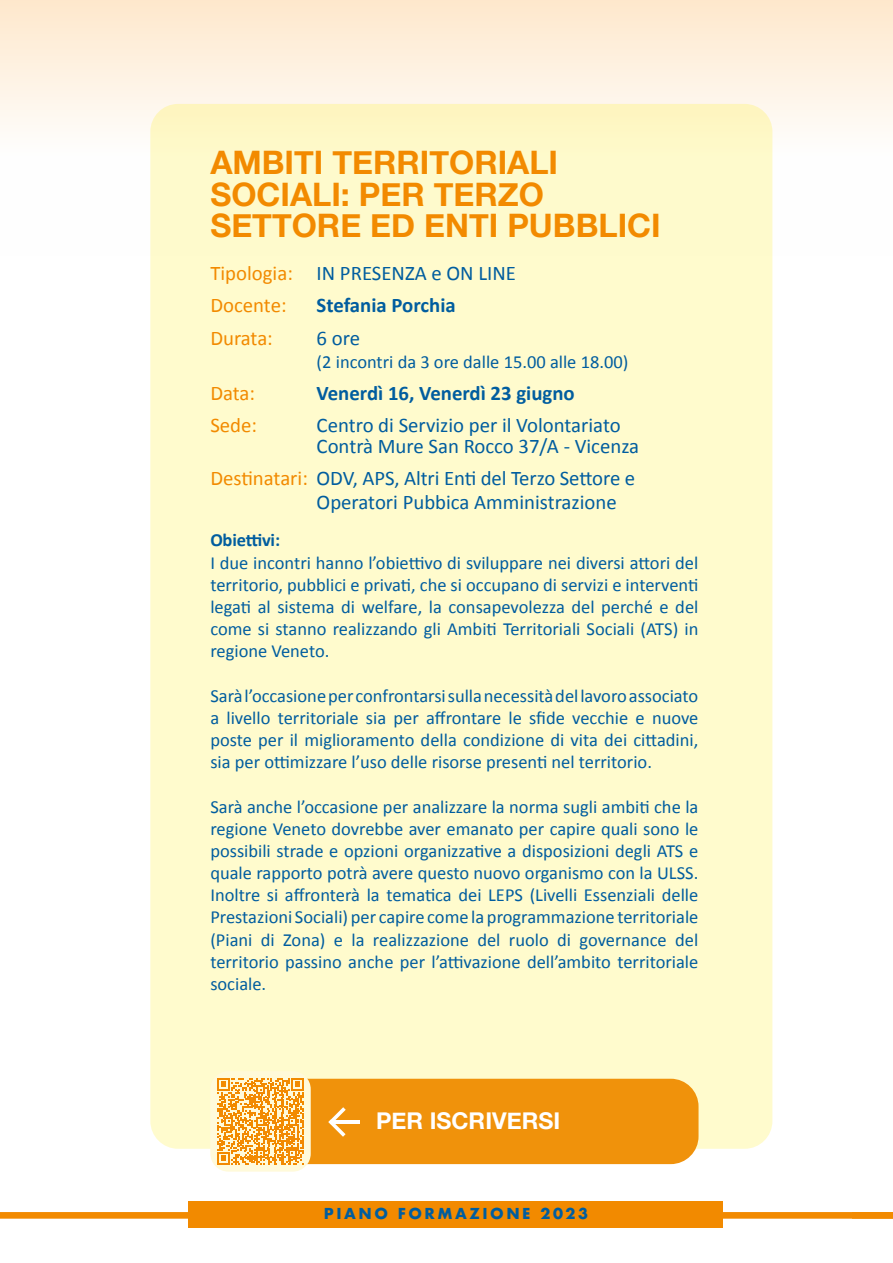
<style>
.page{position:relative;width:893px;height:1263px;background:#fff}
.page>*{position:absolute;margin:0;border:0;box-sizing:border-box;transform-origin:0 0}
.Bando_Blu_-_Copia_2{font:700 32.4px/31.3px "Helvetica Neue";color:#f28a00}
.Bando_Blu_-_Copia_2-2{font:700 23.1px "Helvetica Neue";color:#fff}
.text{font:20.85px/23.1px "Calibri";color:#005d9f}
.text-2{font:700 20.85px "Calibri";color:#005d9f}
.text-3{font:20.85px "Calibri";color:#f28a00}
.text-4{font:18.45px/22.2px "Calibri";color:#005d9f;text-align:justify}
.text-5{font:700 18.45px "Calibri";letter-spacing:-.01em;color:#005d9f}
.t1{font:700 14.7px "Futura";letter-spacing:.17em;color:#005d9f}
.s1{color:#f28a00}
</style>
<div class="page">
<div style="left:0;top:0;width:893px;height:256px;background:linear-gradient(to bottom,#feebd3,#feffff)"></div>
<div style="left:150px;top:104px;width:622px;height:1045px;background:#fffbcd;border-radius:28px"></div>
<div style="left:226px;top:1079px;width:472px;height:85px;background:#f0920b;border-radius:28px"></div>
<div style="left:210px;top:1071px;width:101px;height:100px;background:#fffada;border-radius:18px"></div>
<svg style="left:217px;top:1078px;width:87px;height:86px"></svg>
<hr style="left:333px;top:1120px;width:27px;height:4px;background:#fff">
<svg style="left:328px;top:1107px;width:18px;height:30px"></svg>
<div style="left:0;top:1212px;width:893px;height:7px;background:#f28a00"></div>
<div style="left:189px;top:1201px;width:534px;height:27px;background:#f28a00"></div>
<p class="Bando_Blu_-_Copia_2" style="left:210px;top:148px;width:452px">AMBITI TERRITORIALI<br>SOCIALI: PER TERZO<br>SETTORE ED ENTI PUBBLICI</p>
<p class="text" style="left:210px;top:260px;width:307px"><span class="s1">Tipologia:</span> IN PRESENZA e ON LINE</p>
<p class="text-3" style="left:210px;top:292px;width:78px">Docente:</p>
<p class="text-2" style="left:317px;top:292px;width:141px">Stefania Porchia</p>
<p class="text-3" style="left:210px;top:325px;width:64px">Durata:</p>
<p class="text" style="left:317px;top:325px;width:45px">6 ore</p>
<p class="text-4" style="left:317px;top:350px;width:313px">(2 incontri da 3 ore dalle 15.00 alle 18.00)</p>
<p class="text-3" style="left:210px;top:380px;width:46px">Data:</p>
<p class="text-2" style="left:317px;top:380px;width:260px">Venerdì 16, Venerdì 23 giugno</p>
<p class="text-3" style="left:210px;top:412px;width:48px">Sede:</p>
<p class="text" style="left:317px;top:413px;width:306px">Centro di Servizio per il Volontariato</p>
<p class="text" style="left:317px;top:434px;width:324px">Contrà Mure San Rocco 37/A - Vicenza</p>
<p class="text" style="left:317px;top:466px;width:320px;text-indent:-106px"><span class="s1">Destinatari:</span> ODV, APS, Altri Enti del Terzo Settore e<br>Operatori Pubbica Amministrazione</p>
<p class="text-5" style="left:210px;top:529px;width:71px">Obiettivi:</p>
<p class="text-4" style="left:210px;top:550px;width:490px">I due incontri hanno l’obiettivo di sviluppare nei diversi attori del territorio, pubblici e privati, che si occupano di servizi e interventi legati al sistema di welfare, la consapevolezza del perché e del come si stanno realizzando gli Ambiti Territoriali Sociali (ATS) in regione Veneto.</p>
<p class="text-4" style="left:210px;top:684px;width:490px">Sarà l’occasione per confrontarsi sulla necessità del lavoro associato a livello territoriale sia per affrontare le sfide vecchie e nuove poste per il miglioramento della condizione di vita dei cittadini, sia per ottimizzare l’uso delle risorse presenti nel territorio.</p>
<p class="text-4" style="left:210px;top:794px;width:490px">Sarà anche l’occasione per analizzare la norma sugli ambiti che la regione Veneto dovrebbe aver emanato per capire quali sono le possibili strade e opzioni organizzative a disposizioni degli ATS e quale rapporto potrà avere questo nuovo organismo con la ULSS.<br>Inoltre si affronterà la tematica dei LEPS (Livelli Essenziali delle Prestazioni Sociali) per capire come la programmazione territoriale (Piani di Zona) e la realizzazione del ruolo di governance del territorio passino anche per l’attivazione dell’ambito territoriale sociale.</p>
<p class="Bando_Blu_-_Copia_2-2" style="left:376px;top:1102px;width:185px">PER ISCRIVERSI</p>
<p class="t1" style="left:324px;top:1203px;width:266px">PIANO FORMAZIONE 2023</p>
</div>
